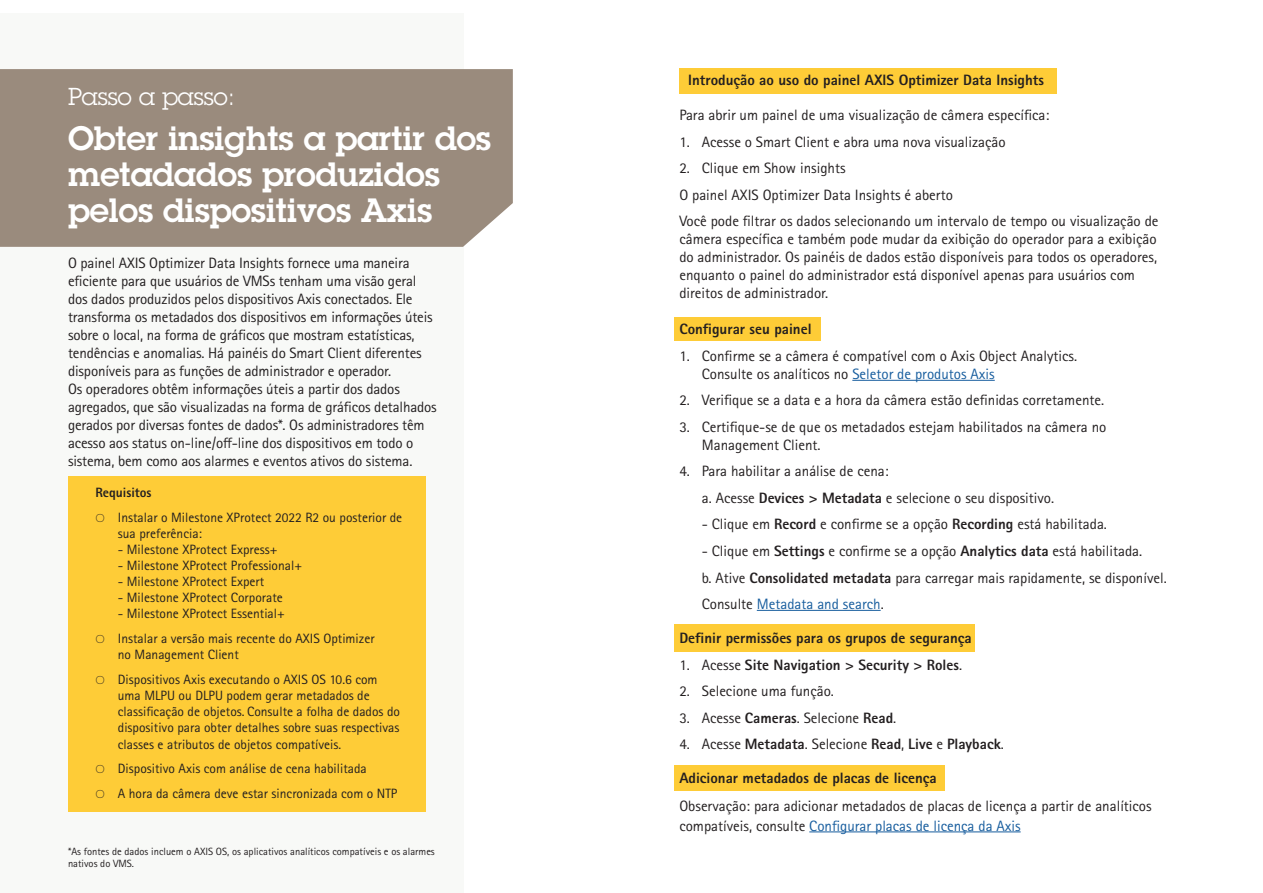
<style>
.page{position:relative;width:1263px;height:893px;background:#fff}
.page>*{position:absolute;margin:0;border:0;box-sizing:border-box;transform-origin:0 0}
.t1{font:600 33px/36px "Lubalin Graph ECG";color:#fff}
.t2{font:24px "Lubalin Graph ECG";color:#fff}
.t3{font:15px/18px "Rotis Sans Serif Pro";color:#231f20}
.t4{font:800 15px "Rotis Sans Serif Pro";color:#231f20}
.t5{font:15px "Rotis Sans Serif Pro";color:#175d9e}
.t6{font:13.5px/16.2px "Rotis Sans Serif Pro";color:#231f20}
.t7{font:800 13.5px "Rotis Sans Serif Pro";color:#231f20}
.t8{font:10.5px/12.6px "Rotis Sans Serif Pro";color:#231f20}
.s1{font-family:"Karbon";font-weight:300}
.s2{color:#175d9e}
.s3{font-weight:800}
.s4{color:#231f20}
.s5{font-weight:400}
</style>
<div class="page">
<div style="left:0;top:13px;width:556px;height:880px;background:#f8f9f7"></div>
<div style="left:465px;top:0;width:798px;height:893px;background:#fff"></div>
<div style="left:0;top:69px;width:513px;height:178px;background:#9a8b7d"></div>
<div style="left:68px;top:476px;width:357px;height:336px;background:#fecc37"></div>
<div style="left:679px;top:68px;width:378px;height:26px;background:#fecc37"></div>
<div style="left:674px;top:317px;width:146px;height:24px;background:#fecc37"></div>
<div style="left:674px;top:624px;width:301px;height:28px;background:#fecc37"></div>
<div style="left:674px;top:765px;width:270px;height:25px;background:#fecc37"></div>
<hr style="left:852px;top:380px;width:143px;height:1px;background:#175d9e">
<hr style="left:757px;top:610px;width:124px;height:1px;background:#175d9e">
<hr style="left:809px;top:831px;width:212px;height:1px;background:#175d9e">
<p class="t2" style="left:68px;top:82px;width:169px">Passo a passo:</p>
<p class="t1" style="left:68px;top:120px;width:425px">Obter insights a partir dos metadados produzidos pelos dispositivos Axis</p>
<p class="t3" style="left:68px;top:254px;width:370px">O painel AXIS Optimizer Data Insights fornece uma maneira eficiente para que usuários de VMSs tenham uma visão geral dos dados produzidos pelos dispositivos Axis conectados. Ele transforma os metadados dos dispositivos em informações úteis sobre o local, na forma de gráficos que mostram estatísticas, tendências e anomalias. Há painéis do Smart Client diferentes disponíveis para as funções de administrador e operador.<br>Os operadores obtêm informações úteis a partir dos dados agregados, que são visualizadas na forma de gráficos detalhados gerados por diversas fontes de dados*. Os administradores têm acesso aos status on-line/off-line dos dispositivos em todo o sistema, bem como aos alarmes e eventos ativos do sistema.</p>
<p class="t7" style="left:95px;top:484px;width:58px">Requisitos</p>
<p class="t6" style="left:118px;top:509px;width:286px;text-indent:-22px"><span class="s1">O</span> Instalar o Milestone XProtect 2022 R2 ou posterior de sua preferência:</p>
<p class="t6" style="left:118px;top:542px;width:161px">- Milestone XProtect Express+</p>
<p class="t6" style="left:118px;top:558px;width:186px">- Milestone XProtect Professional+</p>
<p class="t6" style="left:118px;top:574px;width:148px">- Milestone XProtect Expert</p>
<p class="t6" style="left:118px;top:590px;width:166px">- Milestone XProtect Corporate</p>
<p class="t6" style="left:118px;top:606px;width:168px">- Milestone XProtect Essential+</p>
<p class="t6" style="left:118px;top:630px;width:258px;text-indent:-22px"><span class="s1">O</span> Instalar a versão mais recente do AXIS Optimizer no Management Client</p>
<p class="t6" style="left:118px;top:671px;width:284px;text-indent:-22px"><span class="s1">O</span> Dispositivos Axis executando o AXIS OS 10.6 com uma MLPU ou DLPU podem gerar metadados de classificação de objetos. Consulte a folha de dados do dispositivo para obter detalhes sobre suas respectivas classes e atributos de objetos compatíveis.</p>
<p class="t6" style="left:95px;top:761px;width:273px"><span class="s1">O</span> Dispositivo Axis com análise de cena habilitada</p>
<p class="t6" style="left:95px;top:785px;width:303px"><span class="s1">O</span> A hora da câmera deve estar sincronizada com o NTP</p>
<p class="t8" style="left:68px;top:845px;width:368px">*As fontes de dados incluem o AXIS OS, os aplicativos analíticos compatíveis e os alarmes nativos do VMS.</p>
<p class="t4" style="left:688px;top:71px;width:357px">Introdução ao uso do painel AXIS Optimizer Data Insights</p>
<p class="t3" style="left:679px;top:106px;width:371px">Para abrir um painel de uma visualização de câmera específica:</p>
<p class="t3" style="left:679px;top:133px;width:328px">1. Acesse o Smart Client e abra uma nova visualização</p>
<p class="t3" style="left:679px;top:159px;width:168px">2. Clique em Show insights</p>
<p class="t3" style="left:679px;top:186px;width:275px">O painel AXIS Optimizer Data Insights é aberto</p>
<p class="t3" style="left:679px;top:212px;width:481px">Você pode filtrar os dados selecionando um intervalo de tempo ou visualização de câmera específica e também pode mudar da exibição do operador para a exibição do administrador. Os painéis de dados estão disponíveis para todos os operadores, enquanto o painel do administrador está disponível apenas para usuários com direitos de administrador.</p>
<p class="t4" style="left:679px;top:320px;width:134px">Configurar seu painel</p>
<p class="t3" style="left:702px;top:347px;width:377px;text-indent:-22px">1. Confirme se a câmera é compatível com o Axis Object Analytics.<br>Consulte os analíticos no <span class="s2">Seletor de produtos Axis</span></p>
<p class="t3" style="left:679px;top:391px;width:426px">2. Verifique se a data e a hora da câmera estão definidas corretamente.</p>
<p class="t3" style="left:702px;top:418px;width:406px;text-indent:-22px">3. Certifique-se de que os metadados estejam habilitados na câmera no<br>Management Client.</p>
<p class="t3" style="left:679px;top:462px;width:211px">4. Para habilitar a análise de cena:</p>
<p class="t3" style="left:702px;top:489px;width:354px">a. Acesse <span class="s3">Devices &gt; Metadata</span> e selecione o seu dispositivo.</p>
<p class="t3" style="left:702px;top:516px;width:407px">- Clique em <span class="s3">Record</span> e confirme se a opção <span class="s3">Recording</span> está habilitada.</p>
<p class="t3" style="left:702px;top:542px;width:442px">- Clique em <span class="s3">Settings</span> e confirme se a opção <span class="s3">Analytics data</span> está habilitada.</p>
<p class="t3" style="left:702px;top:569px;width:466px">b. Ative <span class="s3">Consolidated metadata</span> para carregar mais rapidamente, se disponível.</p>
<p class="t5" style="left:702px;top:595px;width:183px"><span class="s4">Consulte</span> Metadata and search<span class="s4">.</span></p>
<p class="t4" style="left:679px;top:628px;width:294px">Definir permissões para os grupos de segurança</p>
<p class="t4" style="left:679px;top:655px;width:284px"><span class="s5">1. Acesse</span> Site Navigation &gt; Security &gt; Roles<span class="s5">.</span></p>
<p class="t3" style="left:679px;top:682px;width:156px">2. Selecione uma função.</p>
<p class="t3" style="left:679px;top:709px;width:218px">3. Acesse <span class="s3">Cameras</span>. Selecione <span class="s3">Read</span>.</p>
<p class="t4" style="left:679px;top:734px;width:326px"><span class="s5">4. Acesse</span> Metadata<span class="s5">. Selecione</span> Read<span class="s5">,</span> Live <span class="s5">e</span> Playback<span class="s5">.</span></p>
<p class="t4" style="left:679px;top:768px;width:259px">Adicionar metadados de placas de licença</p>
<p class="t3" style="left:679px;top:796px;width:474px;line-height:19.5px">Observação: para adicionar metadados de placas de licença a partir de analíticos compatíveis, consulte <span class="s2">Configurar placas de licença da Axis</span></p>
</div>
